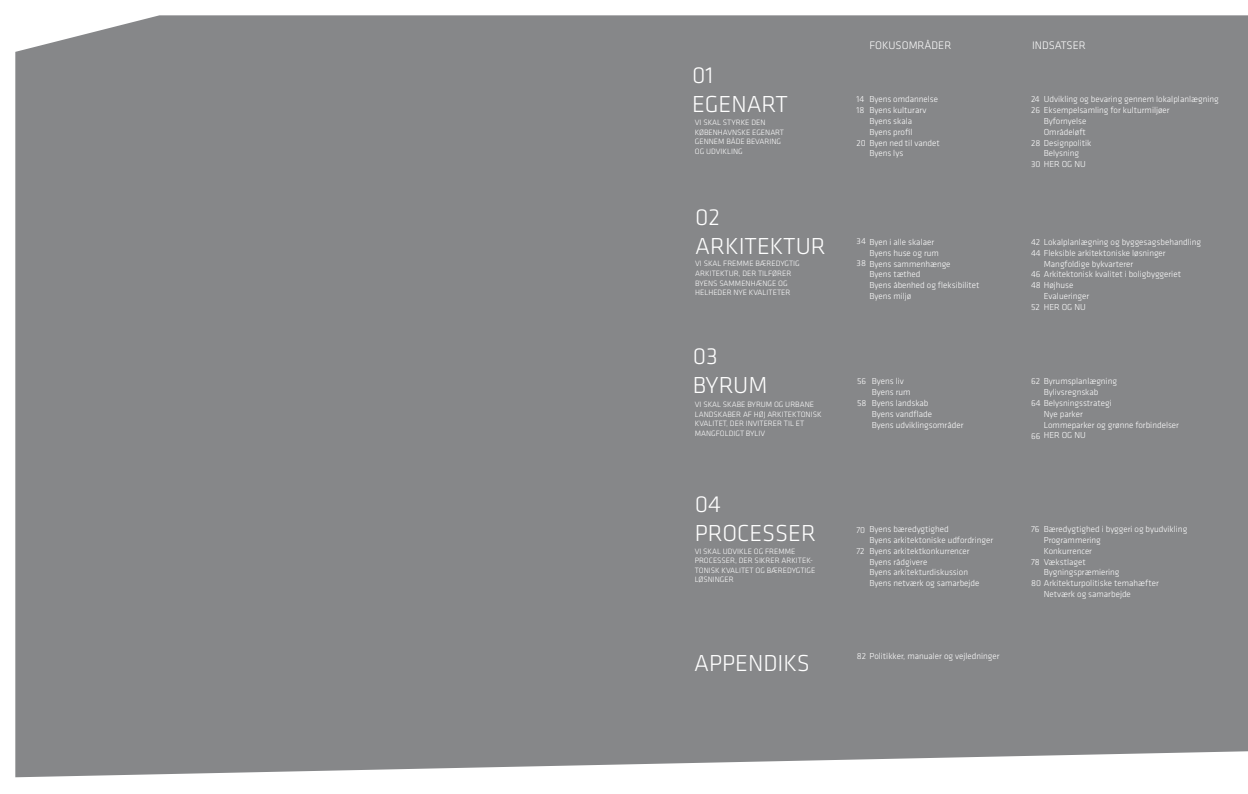
<style>
.page{position:relative;width:1248px;height:794px;background:#fff}
.page>*{position:absolute;margin:0;border:0;box-sizing:border-box;transform-origin:0 0}
.t1{font:300 24px/28.8px "Klavika";color:#fff}
.t2{font:300 11.3px "Klavika";color:#fff}
.t3{font:300 9px/10.8px "Klavika";color:#fff}
.t4{font:300 8px/9.6px "Klavika";color:#fff}
</style>
<div class="page">
<div style="left:15px;top:15px;width:1232px;height:762px;background:#868789"></div>
<h1 class="t1" style="left:692px;top:61px;width:97px">01<br>EGENART</h1>
<p class="t4" style="left:694px;top:118px;width:91px">VI SKAL STYRKE DEN<br>KØBENHAVNSKE EGENART<br>GENNEM BÅDE BEVARING<br>OG UDVIKLING</p>
<h1 class="t1" style="left:695px;top:204px;width:132px">02<br>ARKITEKTUR</h1>
<p class="t4" style="left:695px;top:259px;width:106px">VI SKAL FREMME BÆREDYGTIG<br>ARKITEKTUR, DER TILFØRER<br>BYENS SAMMENHÆNGE OG<br>HELHEDER NYE KVALITETER</p>
<h1 class="t1" style="left:692px;top:342px;width:76px">03<br>BYRUM</h1>
<p class="t4" style="left:694px;top:400px;width:128px">VI SKAL SKABE BYRUM OG URBANE<br>LANDSKABER AF HØJ ARKITEKTONISK<br>KVALITET, DER INVITERER TIL ET<br>MANGFOLDIGT BYLIV</p>
<h1 class="t1" style="left:694px;top:491px;width:123px">04<br>PROCESSER</h1>
<p class="t4" style="left:694px;top:546px;width:122px">VI SKAL UDVIKLE OG FREMME<br>PROCESSER, DER SIKRER ARKITEK-<br>TONISK KVALITET OG BÆREDYGTIGE<br>LØSNINGER</p>
<h1 class="t1" style="left:694px;top:649px;width:117px">APPENDIKS</h1>
<p class="t2" style="left:869px;top:40px;width:83px">FOKUSOMRÅDER</p>
<p class="t2" style="left:1031px;top:39px;width:55px">INDSATSER</p>
<p class="t3" style="left:869px;top:94px;width:70px">Byens omdannelse</p>
<p class="t3" style="left:869px;top:105px;width:59px">Byens kulturarv</p>
<p class="t3" style="left:869px;top:116px;width:44px">Byens skala</p>
<p class="t3" style="left:869px;top:127px;width:45px">Byens profil</p>
<p class="t3" style="left:856px;top:137px;width:85px">20 Byen ned til vandet</p>
<p class="t3" style="left:869px;top:148px;width:35px">Byens lys</p>
<p class="t3" style="left:856px;top:94px;width:9px">14<br>18</p>
<p class="t3" style="left:856px;top:237px;width:79px">34 Byen i alle skalaer</p>
<p class="t3" style="left:869px;top:248px;width:71px">Byens huse og rum</p>
<p class="t3" style="left:856px;top:258px;width:95px">38 Byens sammenhænge</p>
<p class="t3" style="left:869px;top:269px;width:53px">Byens tæthed</p>
<p class="t3" style="left:869px;top:280px;width:111px">Byens åbenhed og fleksibilitet</p>
<p class="t3" style="left:869px;top:291px;width:43px">Byens miljø</p>
<p class="t3" style="left:871px;top:376px;width:93px">Byens liv<br>Byens rum<br>Byens landskab<br>Byens vandflade<br>Byens udviklingsområder</p>
<p class="t3" style="left:857px;top:376px;width:11px">56</p>
<p class="t3" style="left:857px;top:398px;width:11px">58</p>
<p class="t3" style="left:1030px;top:94px;width:189px">24 Udvikling og bevaring gennem lokalplanlægning</p>
<p class="t3" style="left:1030px;top:105px;width:140px">26 Eksempelsamling for kulturmiljøer</p>
<p class="t3" style="left:1043px;top:116px;width:44px">Byfornyelse</p>
<p class="t3" style="left:1043px;top:127px;width:44px">Områdeløft</p>
<p class="t3" style="left:1030px;top:137px;width:62px">28 Designpolitik</p>
<p class="t3" style="left:1043px;top:148px;width:37px">Belysning</p>
<p class="t3" style="left:1030px;top:159px;width:56px">30 HER OG NU</p>
<p class="t3" style="left:1030px;top:237px;width:172px">42 Lokalplanlægning og byggesagsbehandling</p>
<p class="t3" style="left:1030px;top:248px;width:136px">44 Fleksible arkitektoniske løsninger</p>
<p class="t3" style="left:1043px;top:258px;width:91px">Mangfoldige bykvarterer</p>
<p class="t3" style="left:1030px;top:269px;width:151px">46 Arkitektonisk kvalitet i boligbyggeriet</p>
<p class="t3" style="left:1030px;top:280px;width:44px">48 Højhuse</p>
<p class="t3" style="left:1043px;top:291px;width:47px">Evalueringer</p>
<p class="t3" style="left:1030px;top:302px;width:56px">52 HER OG NU</p>
<p class="t3" style="left:1030px;top:376px;width:87px">62 Byrumsplanlægning</p>
<p class="t3" style="left:1043px;top:387px;width:56px">Bylivsregnskab</p>
<p class="t3" style="left:1030px;top:398px;width:82px">64 Belysningsstrategi</p>
<p class="t3" style="left:1043px;top:408px;width:41px">Nye parker</p>
<p class="t3" style="left:1043px;top:419px;width:137px">Lommeparker og grønne forbindelser</p>
<p class="t3" style="left:1030px;top:430px;width:56px">66 HER OG NU</p>
<p class="t3" style="left:869px;top:524px;width:125px">Byens bæredygtighed<br>Byens arkitektoniske udfordringer<br>Byens arkitektkonkurrencer<br>Byens rådgivere<br>Byens arkitekturdiskussion<br>Byens netværk og samarbejde</p>
<p class="t3" style="left:856px;top:524px;width:10px">70</p>
<p class="t3" style="left:856px;top:546px;width:10px">72</p>
<p class="t3" style="left:856px;top:651px;width:144px">82 Politikker, manualer og vejledninger</p>
<p class="t3" style="left:1043px;top:524px;width:145px">Bæredygtighed i byggeri og byudvikling</p>
<p class="t3" style="left:1043px;top:535px;width:59px">Programmering</p>
<p class="t3" style="left:1043px;top:545px;width:50px">Konkurrencer</p>
<p class="t3" style="left:1043px;top:556px;width:43px">Vækstlaget</p>
<p class="t3" style="left:1043px;top:567px;width:77px">Bygningspræmiering</p>
<p class="t3" style="left:1030px;top:578px;width:129px">80 Arkitekturpolitiske temahæfter</p>
<p class="t3" style="left:1043px;top:589px;width:89px">Netværk og samarbejde</p>
<p class="t3" style="left:1030px;top:524px;width:10px">76</p>
<p class="t3" style="left:1030px;top:556px;width:10px">78</p>
</div>
